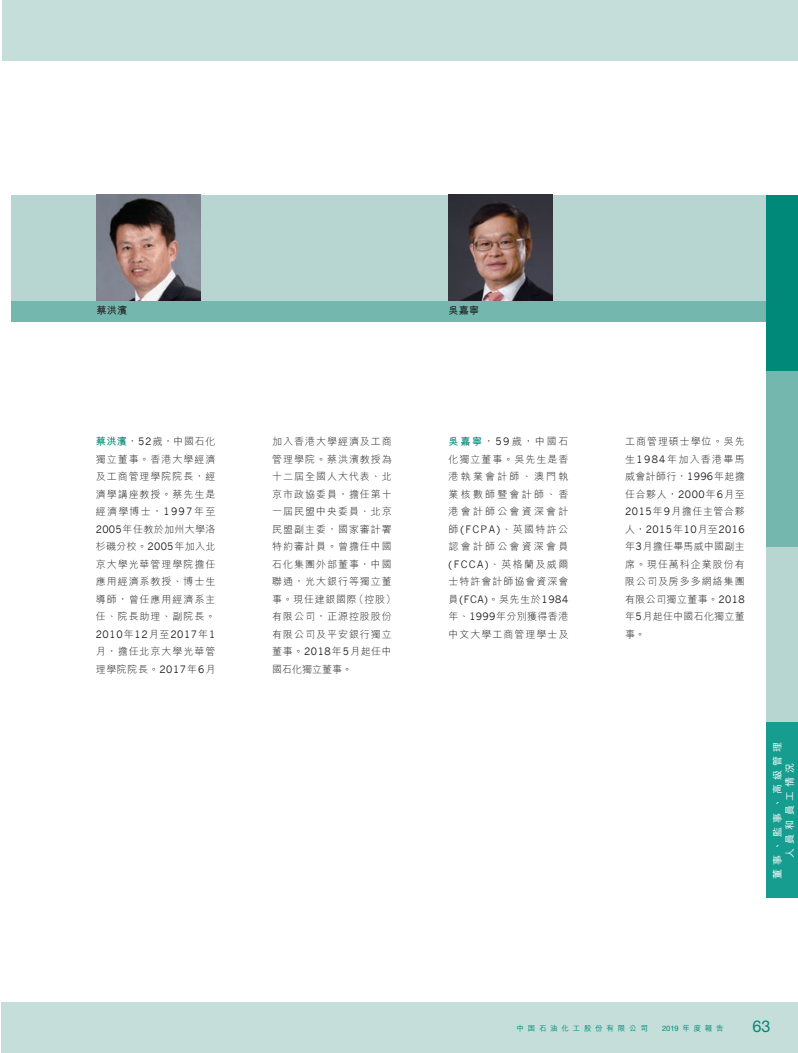
<style>
.page{position:relative;width:798px;height:1053px;background:#fff}
.page>*{position:absolute;margin:0;border:0;box-sizing:border-box;transform-origin:0 0}
.t1{font:16.25px "Helvetica Neue LT Std";color:#008978}
.t2{font:300 10px/17.5px "M Hei HK";letter-spacing:.095em;color:#231f20;text-align:justify}
.t3{font:10px "News Gothic";letter-spacing:.055em;color:#231f20}
.t4{font:500 10px/12.5px "M Hei HK";letter-spacing:.415em;color:#fff;text-align:center}
.t5{font:700 10px "M Hei HK";letter-spacing:.03em;color:#231f20}
.t6{font:500 7.5px "M Hei HK";letter-spacing:.5em;color:#008978}
.t7{font:7.5px "Helvetica Neue LT Std";color:#008978}
.s1{font-weight:700;color:#008978}
.s2{font-family:"News Gothic";font-weight:400}
.s3{font-family:"M Hei HK";font-weight:300}
.s4{font-family:"M Hei HKS"}
.s5{font-family:"M Hei HK";font-weight:500}
</style>
<div class="page">
<div style="left:2px;top:0;width:795px;height:61px;background:#c5deda"></div>
<div style="left:1px;top:1002px;width:796px;height:50px;background:#c5deda"></div>
<div style="left:11px;top:298px;width:786px;height:23px;background:#74b7af"></div>
<div style="left:11px;top:195px;width:786px;height:105px;background:#b7d6d2"></div>
<div style="left:766px;top:722px;width:31px;height:175px;background:#179d90"></div>
<div style="left:766px;top:546px;width:31px;height:176px;background:#b7d6d2"></div>
<div style="left:766px;top:371px;width:31px;height:175px;background:#74b7af"></div>
<div style="left:766px;top:195px;width:31px;height:176px;background:#008978"></div>
<img style="left:96px;top:195px;width:104px;height:105px">
<img style="left:448px;top:195px;width:104px;height:105px">
<p class="t5" style="left:96px;top:303px;width:32px">蔡洪濱</p>
<p class="t5" style="left:448px;top:303px;width:32px">吳嘉寧</p>
<p class="t2" style="left:96px;top:432px;width:121px"><span class="s1">蔡洪濱</span>，<span class="s2">52</span>歲，中國石化獨立董事。香港大學經濟及工商管理學院院長，經濟學講座教授。蔡先生是經濟學博士，<span class="s2">1997</span>年至<span class="s2">2005</span>年任教於加州大學洛杉磯分校。<span class="s2">2005</span>年加入北京大學光華管理學院擔任應用經濟系教授、博士生導師，曾任應用經濟系主任、院長助理、副院長。</p>
<p class="t3" style="left:96px;top:628px;width:121px">2010<span class="s3">年</span>12<span class="s3">月至</span>2017<span class="s3">年</span>1</p>
<p class="t2" style="left:96px;top:642px;width:121px">月，擔任北京大學光華管理學院院長。<span class="s2">2017</span>年<span class="s2">6</span>月</p>
<p class="t2" style="left:272px;top:432px;width:125px;text-align:left">加入香港大學經濟及工商管理學院。蔡洪濱教授為十二屆全國人大代表、北京市政協委員，擔任第十一屆民盟中央委員、北京民盟副主委，國家審計署特約審計員。曾擔任中國石化集團外部董事，中國聯通，光大銀行等獨立董事。現任建銀國際（控股）有限公司，正源控股股份有限公司及平安銀行獨立董事。<span class="s2">2018</span>年<span class="s2">5</span>月起任中國石化獨立董事。</p>
<p class="t2" style="left:448px;top:432px;width:121px"><span class="s1">吳嘉寧</span>，<span class="s2">59</span>歲，中國石化獨立董事。吳先生是香港執業會計師、澳門執業核數師暨會計師、香港會計師公會資深會計師<span class="s2">(FCPA)</span>、英國特許公認會計師公會資深會員<span class="s2">(FCCA)</span>、英格蘭及威爾士特許會計師協會資深會</p>
<p class="t3" style="left:448px;top:593px;width:121px"><span class="s3">員</span>(FCA)<span class="s3">。吳先生於</span>1984</p>
<p class="t2" style="left:448px;top:607px;width:121px">年、<span class="s2">1999</span>年分別獲得香港中文大學工商管理學士及</p>
<p class="t2" style="left:624px;top:432px;width:121px">工商管理碩士學位。吳先生<span class="s2">1984</span>年加入香港畢馬威會計師行，<span class="s2">1996</span>年起擔任合夥人，<span class="s2">2000</span>年<span class="s2">6</span>月至<span class="s2">2015</span>年<span class="s2">9</span>月擔任主管合夥</p>
<p class="t3" style="left:625px;top:523px;width:121px"><span class="s3">人，</span>2015<span class="s3">年</span>10<span class="s3">月至</span>2016</p>
<p class="t2" style="left:625px;top:537px;width:121px">年<span class="s2">3</span>月擔任畢馬威中國副主席。現任萬科企業股份有限公司及房多多網絡集團有限公司獨立董事。<span class="s2">2018</span>年<span class="s2">5</span>月起任中國石化獨立董事。</p>
<p class="t4" style="left:770px;top:879px;width:139px;rotate:-90deg">董事、監事、高級管理人員和員工情況</p>
<p class="t6" style="left:516px;top:1022px;width:133px">中<span class="s4">國</span>石油化工股份有限公司</p>
<p class="t7" style="left:661px;top:1023px;width:63px">2019<span class="s5">年度報告</span></p>
<h1 class="t1" style="left:752px;top:1016px;width:20px">63</h1>
</div>
